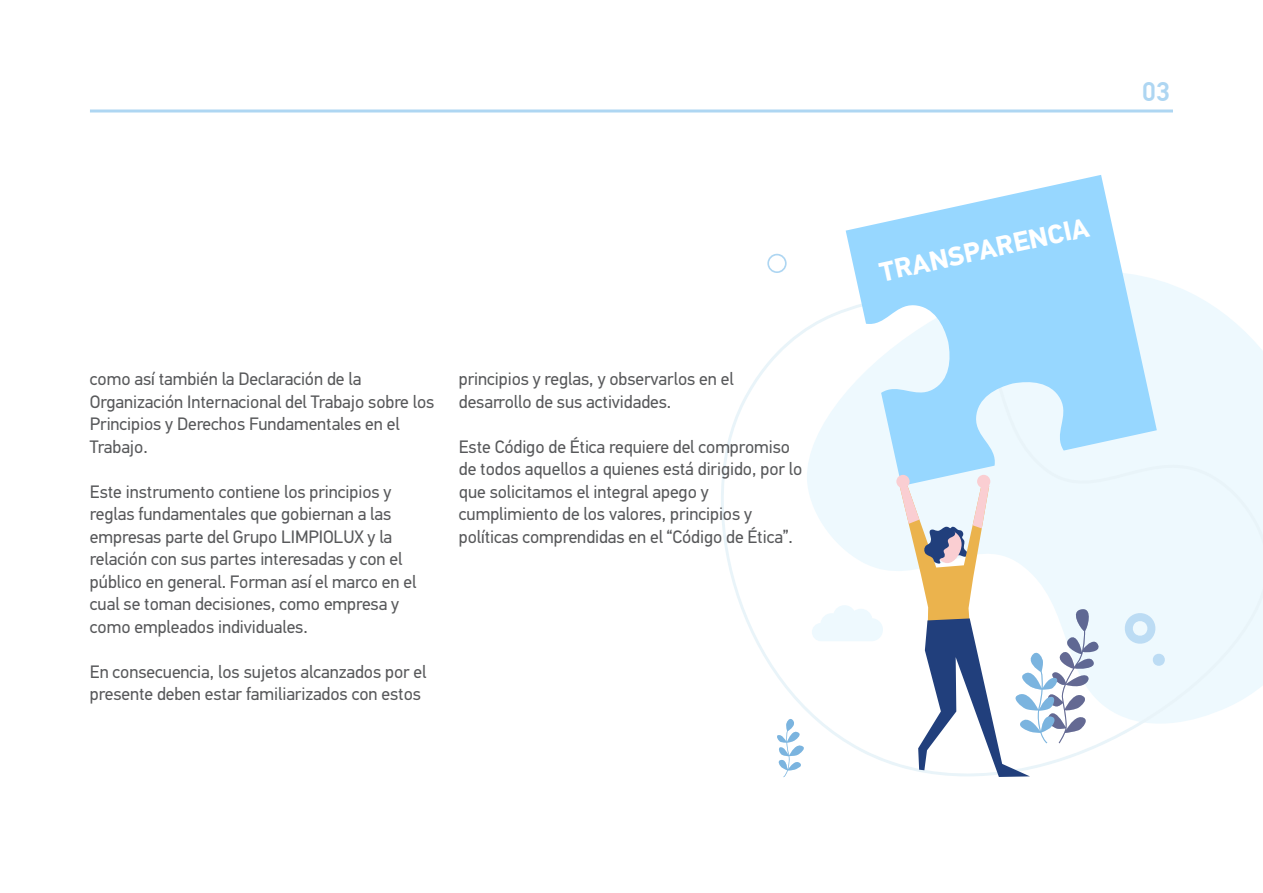
<style>
.page{position:relative;width:1263px;height:893px;background:#fff}
.page>*{position:absolute;margin:0;border:0;box-sizing:border-box;transform-origin:0 0}
.t1{font:700 27px "PF Din Text Pro";color:#fff}
.t2{font:500 27px "PF Din Text Pro";color:#aed6f2}
.t3{font:18px/22.5px "PF Din Text Pro";letter-spacing:-.005em;color:#58595b}
</style>
<div class="page">
<svg style="left:721px;top:293px;width:542px;height:485px"></svg>
<svg style="left:812px;top:605px;width:71px;height:36px"></svg>
<svg style="left:1152px;top:653px;width:13px;height:13px"></svg>
<svg style="left:1123px;top:612px;width:34px;height:33px"></svg>
<svg style="left:846px;top:175px;width:311px;height:311px;fill:#97d7ff"></svg>
<svg style="left:767px;top:254px;width:20px;height:19px"></svg>
<div style="left:977px;top:475px;width:13px;height:13px;background:#faced2;border-radius:50%"></div>
<div style="left:896px;top:475px;width:14px;height:13px;background:#faced2;border-radius:50%"></div>
<svg style="left:900px;top:485px;width:198px;height:292px"></svg>
<svg style="left:777px;top:717px;width:29px;height:60px"></svg>
<hr style="left:90px;top:110px;width:1083px;height:2px;background:#aed6f2">
<p class="t3" style="left:90px;top:368px;width:346px">como así también la Declaración de la Organización Internacional del Trabajo sobre los Principios y Derechos Fundamentales en el Trabajo.</p>
<p class="t3" style="left:90px;top:480px;width:328px">Este instrumento contiene los principios y reglas fundamentales que gobiernan a las empresas parte del Grupo LIMPIOLUX y la relación con sus partes interesadas y con el público en general. Forman así el marco en el cual se toman decisiones, como empresa y como empleados individuales.</p>
<p class="t3" style="left:90px;top:660px;width:338px">En consecuencia, los sujetos alcanzados por el presente deben estar familiarizados con estos</p>
<p class="t3" style="left:459px;top:368px;width:276px">principios y reglas, y observarlos en el desarrollo de sus actividades.</p>
<p class="t3" style="left:459px;top:435px;width:345px">Este Código de Ética requiere del compromiso de todos aquellos a quienes está dirigido, por lo que solicitamos el integral apego y cumplimiento de los valores, principios y políticas comprendidas en el “Código de Ética”.</p>
<h1 class="t1" style="left:876px;top:256px;width:215px;rotate:-12deg">TRANSPARENCIA</h1>
<h1 class="t2" style="left:1142px;top:76px;width:30px">03</h1>
</div>
